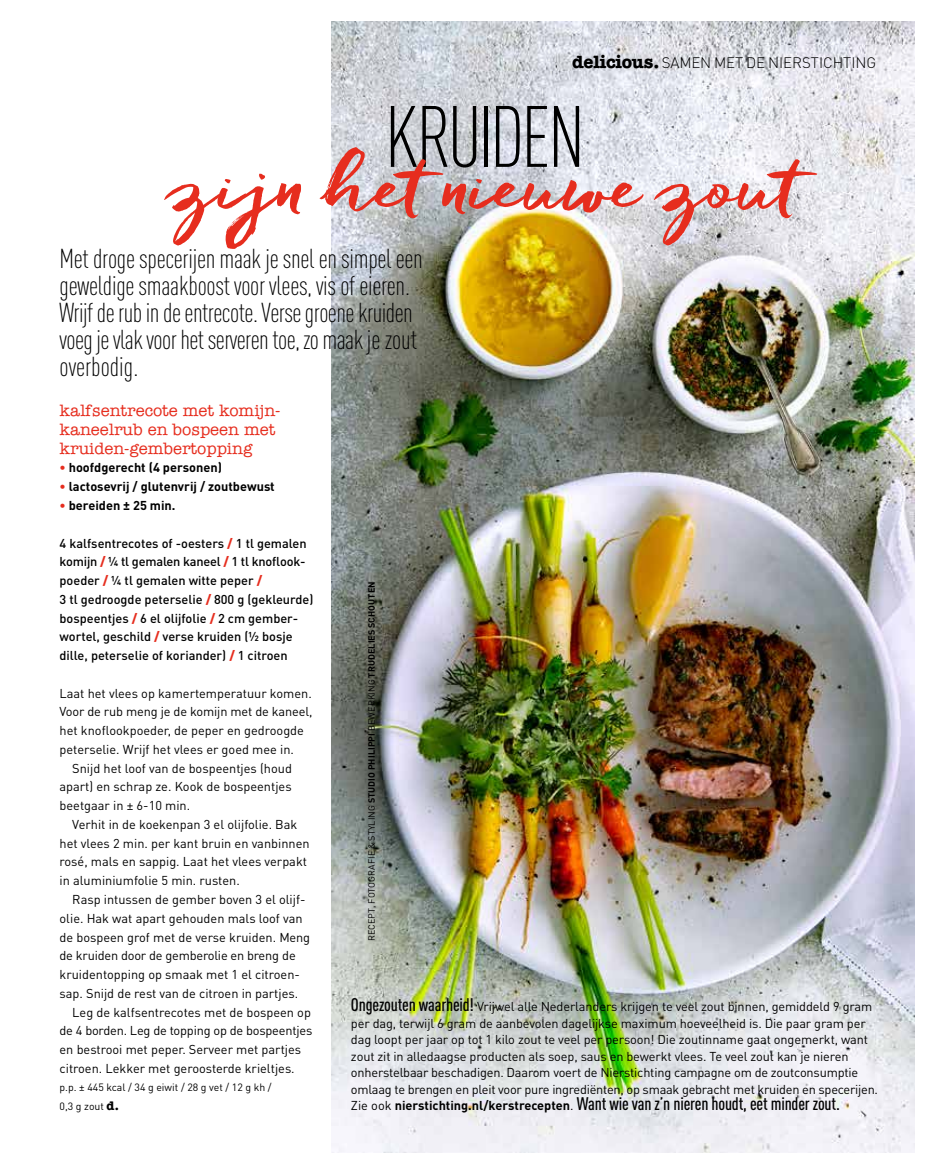
<style>
.page{position:relative;width:936px;height:1174px;background:#fff}
.page>*{position:absolute;margin:0;border:0;box-sizing:border-box;transform-origin:0 0}
.t1{font:300 condensed 85.5px "DINOT";letter-spacing:-.04em;color:#000}
.t2{font:78px "Freeland";letter-spacing:.015em;color:#e62d1e}
.t3{font:300 condensed 27px/27px "DINOT";letter-spacing:-.01em;color:#000}
.t4{font:500 condensed 18px "DINOT";letter-spacing:-.01em;color:#000}
.t5{font:500 16.5px/18.8px "American Typewriter Std";color:#e62d1e}
.t6{font:300 15px "DINOT";color:#000}
.t7{font:12.75px/16.5px "DINOT";letter-spacing:-.01em;color:#000}
.t8{font:500 12.75px/18.8px "DINOT";color:#000}
.t9{font:700 12.75px "DINOT";color:#000}
.t10{font:10.5px/18.8px "DINOT";color:#000}
.t11{font:9px "DINOT";letter-spacing:.01em;color:#000}
.s1{font-family:"American Typewriter Std";font-weight:700;font-size:18px}
.s2{color:#e62d1e}
.s3{font-weight:900;color:#e62d1e}
.s4{font-family:"American Typewriter";font-weight:700;font-size:12.75px}
.s5{font-weight:700}
.s6{font-weight:500;font-stretch:condensed;font-size:18px}
.s7{font-weight:400;font-stretch:normal;font-size:12.75px}
.s8{font-weight:700;font-stretch:normal;font-size:12.75px}
</style>
<div class="page">
<img style="left:332px;top:21px;width:581px;height:1131px">
<p class="t6" style="left:572px;top:52px;width:305px"><span class="s1">delicious.</span> SAMEN MET DE NIERSTICHTING</p>
<h1 class="t1" style="left:384px;top:88px;width:202px">KRUIDEN</h1>
<h2 class="t2" style="left:167px;top:135px;width:637px">zijn het nieuwe zout</h2>
<h3 class="t3" style="left:60px;top:245px;width:365px">Met droge specerijen maak je snel en simpel een geweldige smaakboost voor vlees, vis of eieren.<br>Wrijf de rub in de entrecote. Verse groene kruiden voeg je vlak voor het serveren toe, zo maak je zout overbodig.</h3>
<p class="t5" style="left:60px;top:401px;width:222px">kalfsentrecote met komijn&shy;kaneelrub en bospeen met kruiden-gembertopping</p>
<p class="t9" style="left:60px;top:459px;width:164px"><span class="s2">•</span> hoofdgerecht (4 personen)</p>
<p class="t9" style="left:60px;top:478px;width:217px"><span class="s2">•</span> lactosevrij / glutenvrij / zoutbewust</p>
<p class="t9" style="left:60px;top:497px;width:117px"><span class="s2">•</span> bereiden ± 25 min.</p>
<p class="t8" style="left:60px;top:533px;width:255px">4 kalfsentrecotes of -oesters <span class="s3">/</span> 1 tl gemalen komijn <span class="s3">/</span> ¼ tl gemalen kaneel <span class="s3">/</span> 1 tl knoflook&shy;poeder <span class="s3">/</span> ¼ tl gemalen witte peper <span class="s3">/<br></span>3 tl gedroogde peterselie <span class="s3">/</span> 800 g (gekleurde) bospeentjes <span class="s3">/</span> 6 el olijfolie <span class="s3">/</span> 2 cm gember&shy;wortel, geschild <span class="s3">/</span> verse kruiden (½ bosje dille, peterselie of koriander) <span class="s3">/</span> 1 citroen</p>
<p class="t7" style="left:60px;top:684px;width:254px">Laat het vlees op kamertemperatuur komen.</p>
<p class="t7" style="left:60px;top:703px;width:254px">Voor de rub meng je de komijn met de kaneel,</p>
<p class="t7" style="left:60px;top:721px;width:246px">het knoflookpoeder, de peper en gedroogde</p>
<p class="t7" style="left:60px;top:740px;width:236px">peterselie. Wrijf het vlees er goed mee in.</p>
<p class="t7" style="left:72px;top:759px;width:221px">Snijd het loof van de bospeentjes (houd</p>
<p class="t7" style="left:60px;top:778px;width:233px">apart) en schrap ze. Kook de bospeentjes</p>
<p class="t7" style="left:60px;top:796px;width:132px">beetgaar in ± 6-10 min.</p>
<p class="t7" style="left:72px;top:815px;width:226px">Verhit in de koekenpan 3 el olijfolie. Bak</p>
<p class="t7" style="left:60px;top:834px;width:251px">het vlees 2 min. per kant bruin en vanbinnen</p>
<p class="t7" style="left:60px;top:853px;width:249px">rosé, mals en sappig. Laat het vlees verpakt</p>
<p class="t7" style="left:60px;top:872px;width:182px">in aluminiumfolie 5 min. rusten.</p>
<p class="t7" style="left:72px;top:890px;width:235px">Rasp intussen de gember boven 3 el olijf-</p>
<p class="t7" style="left:60px;top:909px;width:244px">olie. Hak wat apart gehouden mals loof van</p>
<p class="t7" style="left:60px;top:928px;width:252px">de bospeen grof met de verse kruiden. Meng</p>
<p class="t7" style="left:60px;top:947px;width:238px">de kruiden door de gemberolie en breng de</p>
<p class="t7" style="left:60px;top:965px;width:242px">kruidentopping op smaak met 1 el citroen-</p>
<p class="t7" style="left:60px;top:984px;width:240px">sap. Snijd de rest van de citroen in partjes.</p>
<p class="t7" style="left:72px;top:1003px;width:240px">Leg de kalfsentrecotes met de bospeen op</p>
<p class="t7" style="left:60px;top:1022px;width:254px">de 4 borden. Leg de topping op de bospeentjes</p>
<p class="t7" style="left:60px;top:1040px;width:243px">en bestrooi met peper. Serveer met partjes</p>
<p class="t7" style="left:60px;top:1059px;width:237px">citroen. Lekker met geroosterde krieltjes.</p>
<p class="t10" style="left:60px;top:1077px;width:213px">p.p. ± 445 kcal / 34 g eiwit / 28 g vet / 12 g kh /<br>0,3 g zout <span class="s4">d.</span></p>
<p class="t11" style="left:365px;top:941px;width:361px;rotate:-90deg">RECEPT, FOTOGRAFIE &amp; STYLING <span class="s5">STUDIO PHILIPPI</span> BEWERKING <span class="s5">TRUDELIES SCHOUTEN</span></p>
<p class="t7" style="left:351px;top:998px;width:528px"><span class="s6">Ongezouten waarheid!</span> Vrijwel alle Nederlanders krijgen te veel zout binnen, gemiddeld 9 gram per dag, terwijl 6 gram de aanbevolen dagelijkse maximum hoeveelheid is. Die paar gram per dag loopt per jaar op tot 1 kilo zout te veel per persoon! Die zoutinname gaat ongemerkt, want zout zit in alledaagse producten als soep, saus en bewerkt vlees. Te veel zout kan je nieren onherstelbaar beschadigen. Daarom voert de Nierstichting campagne om de zoutconsumptie omlaag te brengen en pleit voor pure ingrediënten, op smaak gebracht met kruiden en specerijen.</p>
<h3 class="t4" style="left:351px;top:1093px;width:490px"><span class="s7">Zie ook</span> <span class="s8">nierstichting.nl/kerstrecepten</span><span class="s7">.</span> Want wie van z’n nieren houdt, eet minder zout.</h3>
</div>
